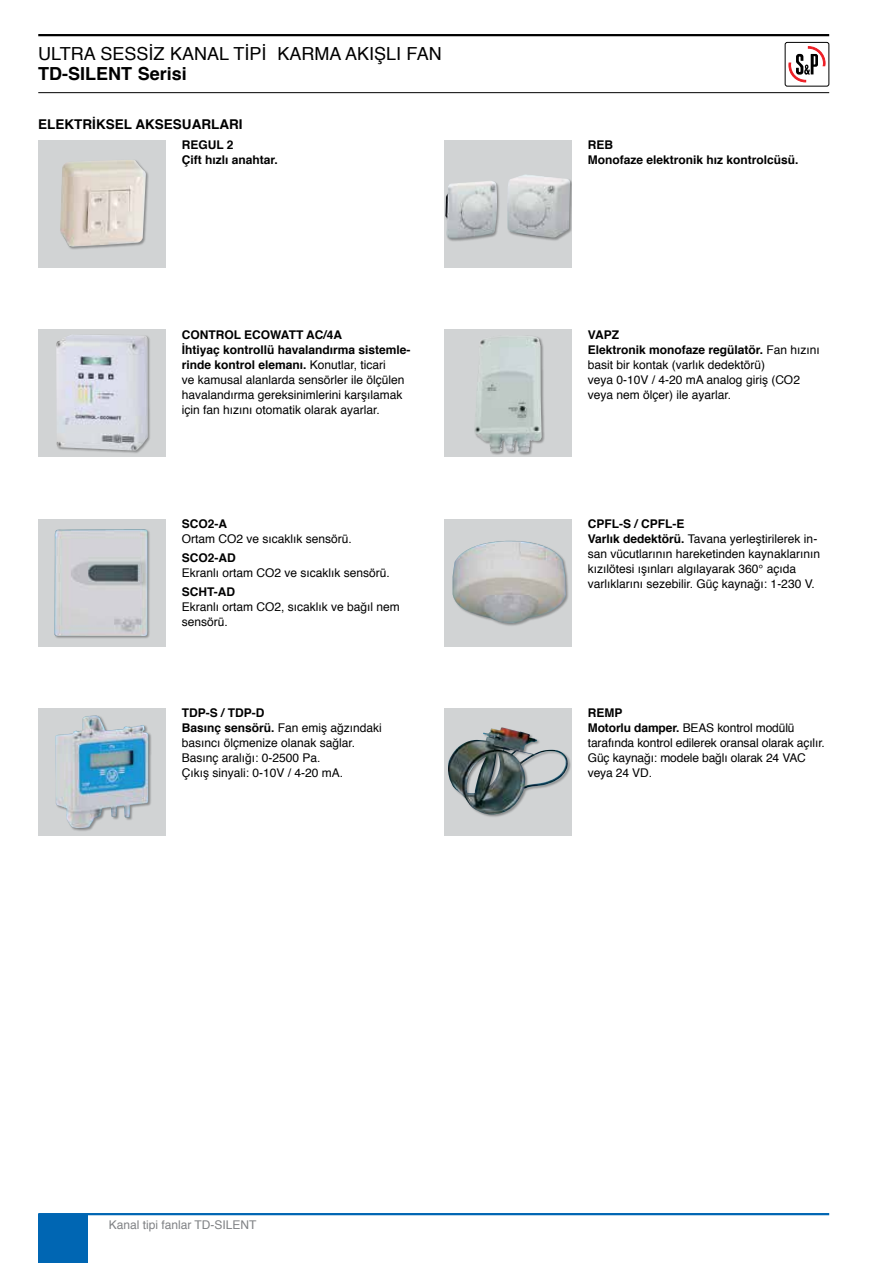
<style>
.page{position:relative;width:893px;height:1263px;background:#fff}
.page>*{position:absolute;margin:0;border:0;box-sizing:border-box;transform-origin:0 0}
.t1{font:18px "Helvetica";color:#000}
.t2{font:700 18px "Helvetica";color:#000}
.t3{font:700 13.5px "Helvetica";color:#000}
.t4{font:12px/15px "Helvetica";color:#000}
.t5{font:700 12px/15px "Helvetica";color:#000}
.t6{font:12px "Helvetica";color:#808285}
.s1{font-weight:700}
</style>
<div class="page">
<hr style="left:38px;top:34px;width:791px;height:2px;background:#000">
<hr style="left:38px;top:92px;width:791px;height:1px;background:#000">
<svg style="left:788px;top:47px;width:38px;height:36px"></svg>
<div style="left:785px;top:42px;width:44px;height:44px;border:1px solid #000;border-radius:2px"></div>
<div style="left:38px;top:140px;width:128px;height:128px;background:#d1d3d4"></div>
<div style="left:60px;top:159px;width:89px;height:91px;background:#000;opacity:.33"></div>
<img style="left:60px;top:160px;width:86px;height:87px">
<div style="left:444px;top:140px;width:128px;height:128px;background:#d1d3d4"></div>
<div style="left:445px;top:174px;width:127px;height:68px;background:#000;opacity:.33"></div>
<img style="left:445px;top:174px;width:125px;height:65px">
<div style="left:38px;top:330px;width:128px;height:127px;background:#d1d3d4"></div>
<div style="left:56px;top:334px;width:95px;height:120px;background:#000;opacity:.33"></div>
<img style="left:56px;top:334px;width:92px;height:117px">
<div style="left:444px;top:330px;width:128px;height:127px;background:#d1d3d4"></div>
<div style="left:473px;top:335px;width:72px;height:121px;background:#000;opacity:.33"></div>
<img style="left:474px;top:335px;width:68px;height:118px">
<div style="left:38px;top:519px;width:128px;height:127px;background:#d1d3d4"></div>
<div style="left:54px;top:529px;width:97px;height:111px;background:#000;opacity:.33"></div>
<img style="left:54px;top:529px;width:93px;height:107px">
<div style="left:444px;top:519px;width:128px;height:127px;background:#d1d3d4"></div>
<div style="left:452px;top:540px;width:117px;height:87px;background:#000;opacity:.33"></div>
<img style="left:453px;top:541px;width:113px;height:82px">
<div style="left:38px;top:708px;width:128px;height:128px;background:#d1d3d4"></div>
<div style="left:55px;top:715px;width:97px;height:117px;background:#000;opacity:.33"></div>
<img style="left:55px;top:716px;width:41px;height:106px">
<div style="left:444px;top:708px;width:128px;height:128px;background:#d1d3d4"></div>
<div style="left:448px;top:727px;width:123px;height:91px;background:#000;opacity:.33"></div>
<img style="left:448px;top:727px;width:120px;height:87px">
<hr style="left:38px;top:1213px;width:791px;height:2px;background:#0066b3">
<div style="left:38px;top:1214px;width:49px;height:49px;background:#0066b3"></div>
<h1 class="t1" style="left:38px;top:40px;width:405px">ULTRA SESSİZ KANAL TİPİ KARMA AKIŞLI FAN</h1>
<h1 class="t2" style="left:38px;top:59px;width:150px">TD-SILENT Serisi</h1>
<p class="t3" style="left:38px;top:114px;width:206px">ELEKTRİKSEL AKSESUARLARI</p>
<p class="t5" style="left:182px;top:138px;width:98px">REGUL 2<br>Çift hızlı anahtar.</p>
<p class="t5" style="left:588px;top:138px;width:212px">REB<br>Monofaze elektronik hız kontrolcüsü.</p>
<p class="t4" style="left:182px;top:327px;width:230px"><span class="s1">CONTROL ECOWATT AC/4A<br>İhtiyaç kontrollü havalandırma sistemle&shy;rinde kontrol elemanı.</span> Konutlar, ticari<br>ve kamusal alanlarda sensörler ile ölçülen havalandırma gereksinimlerini karşılamak için fan hızını otomatik olarak ayarlar.</p>
<p class="t4" style="left:588px;top:327px;width:234px"><span class="s1">VAPZ<br>Elektronik monofaze regülatör.</span> Fan hızını basit bir kontak (varlık dedektörü)<br>veya 0-10V / 4-20 mA analog giriş (CO2 veya nem ölçer) ile ayarlar.</p>
<p class="t5" style="left:182px;top:516px;width:47px">SCO2-A</p>
<p class="t4" style="left:182px;top:531px;width:172px">Ortam CO2 ve sıcaklık sensörü.</p>
<p class="t5" style="left:182px;top:550px;width:55px">SCO2-AD</p>
<p class="t4" style="left:182px;top:566px;width:210px">Ekranlı ortam CO2 ve sıcaklık sensörü.</p>
<p class="t5" style="left:182px;top:585px;width:55px">SCHT-AD</p>
<p class="t4" style="left:182px;top:600px;width:220px">Ekranlı ortam CO2, sıcaklık ve bağıl nem sensörü.</p>
<p class="t4" style="left:588px;top:516px;width:234px"><span class="s1">CPFL-S / CPFL-E<br>Varlık dedektörü.</span> Tavana yerleştirilerek in&shy;san vücutlarının hareketinden kaynaklarının kızılötesi ışınları algılayarak 360° açıda varlıklarını sezebilir. Güç kaynağı: 1-230 V.</p>
<p class="t4" style="left:182px;top:706px;width:202px"><span class="s1">TDP-S / TDP-D<br>Basınç sensörü.</span> Fan emiş ağzındaki basıncı ölçmenize olanak sağlar.<br>Basınç aralığı: 0-2500 Pa.<br>Çıkış sinyali: 0-10V / 4-20 mA.</p>
<p class="t4" style="left:588px;top:706px;width:239px"><span class="s1">REMP<br>Motorlu damper.</span> BEAS kontrol modülü tarafında kontrol edilerek oransal olarak açılır.<br>Güç kaynağı: modele bağlı olarak 24 VAC veya 24 VD.</p>
<p class="t6" style="left:109px;top:1215px;width:149px">Kanal tipi fanlar TD-SILENT</p>
</div>
